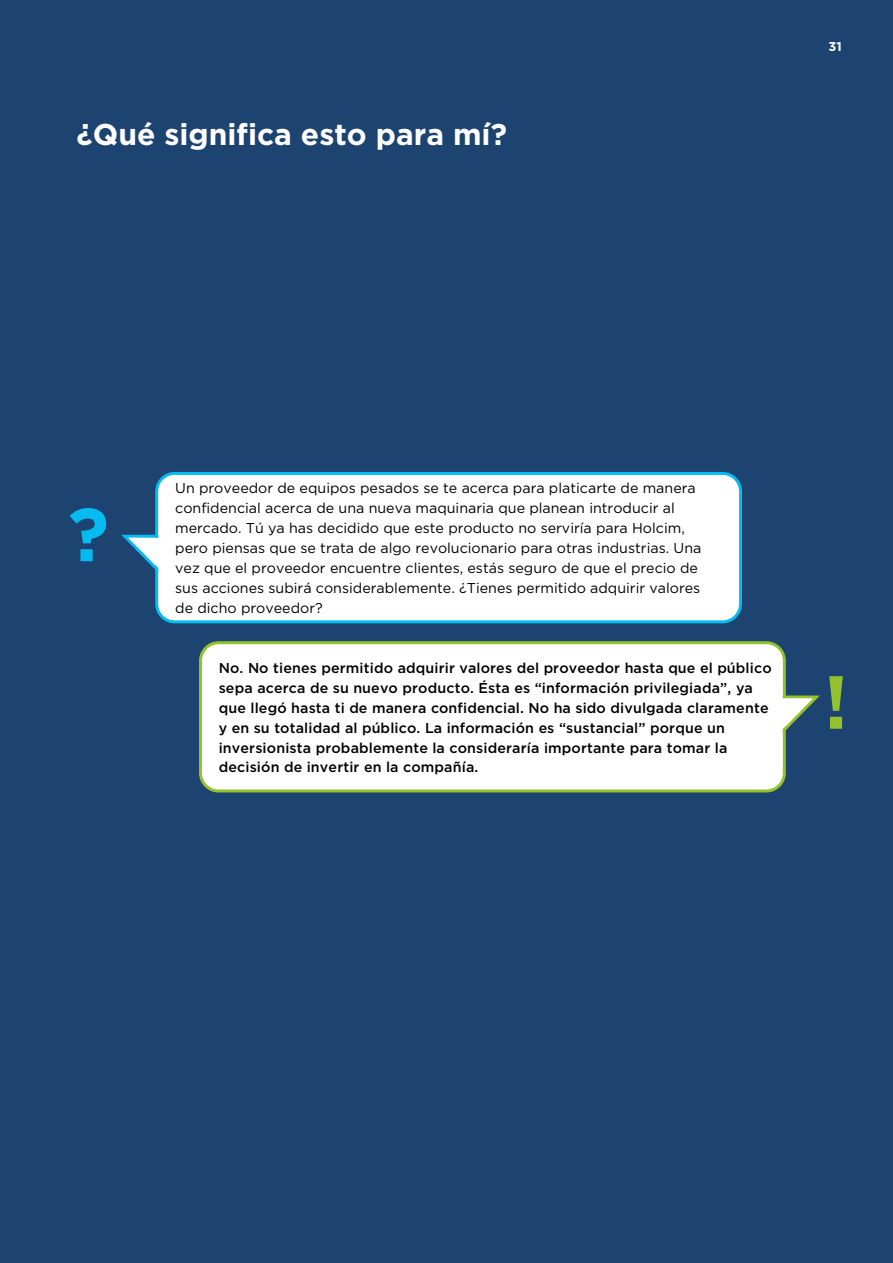
<style>
.page{position:relative;width:893px;height:1263px;background:#1d4370}
.page>*{position:absolute;margin:0;border:0;box-sizing:border-box;transform-origin:0 0}
.t1{font:700 75px "Gotham";color:#05bbf1}
.t2{font:700 75px "Gotham";color:#94c12e}
.t3{font:700 30px "Gotham";color:#fff}
.t4{font:14.25px/20px "Gotham";color:#000}
.t5{font:500 14.25px/20px "Gotham";letter-spacing:.01em;color:#000}
.t6{font:700 12.75px "Gotham";color:#fff}
</style>
<div class="page">
<div style="left:157px;top:473px;width:583px;height:149px;background:#fff;border-radius:18px"></div>
<div style="left:155px;top:472px;width:587px;height:151px;border:3px solid #05bbf1;border-radius:18px"></div>
<div style="left:200px;top:643px;width:584px;height:148px;background:#fff;border-radius:18px"></div>
<div style="left:199px;top:641px;width:587px;height:151px;border:3px solid #94c12e;border-radius:18px"></div>
<svg style="left:121px;top:532px;width:38px;height:44px"></svg>
<svg style="left:782px;top:693px;width:38px;height:44px"></svg>
<h2 class="t3" style="left:77px;top:117px;width:432px">¿Qué significa esto para mí?</h2>
<p class="t6" style="left:828px;top:38px;width:15px">31</p>
<h1 class="t1" style="left:68px;top:485px;width:42px">?</h1>
<p class="t4" style="left:175px;top:478px;width:528px">Un proveedor de equipos pesados se te acerca para platicarte de manera confidencial acerca de una nueva maquinaria que planean introducir al mercado. Tú ya has decidido que este producto no serviría para Holcim, pero piensas que se trata de algo revolucionario para otras industrias. Una vez que el proveedor encuentre clientes, estás seguro de que el precio de sus acciones subirá considerablemente. ¿Tienes permitido adquirir valores de dicho proveedor?</p>
<p class="t5" style="left:219px;top:657px;width:554px">No. No tienes permitido adquirir valores del proveedor hasta que el público sepa acerca de su nuevo producto. Ésta es “información privilegiada”, ya que llegó hasta ti de manera confidencial. No ha sido divulgada claramente y en su totalidad al público. La información es “sustancial” porque un inversionista probablemente la consideraría importante para tomar la decisión de invertir en la compañía.</p>
<h1 class="t2" style="left:824px;top:652px;width:26px">!</h1>
</div>
